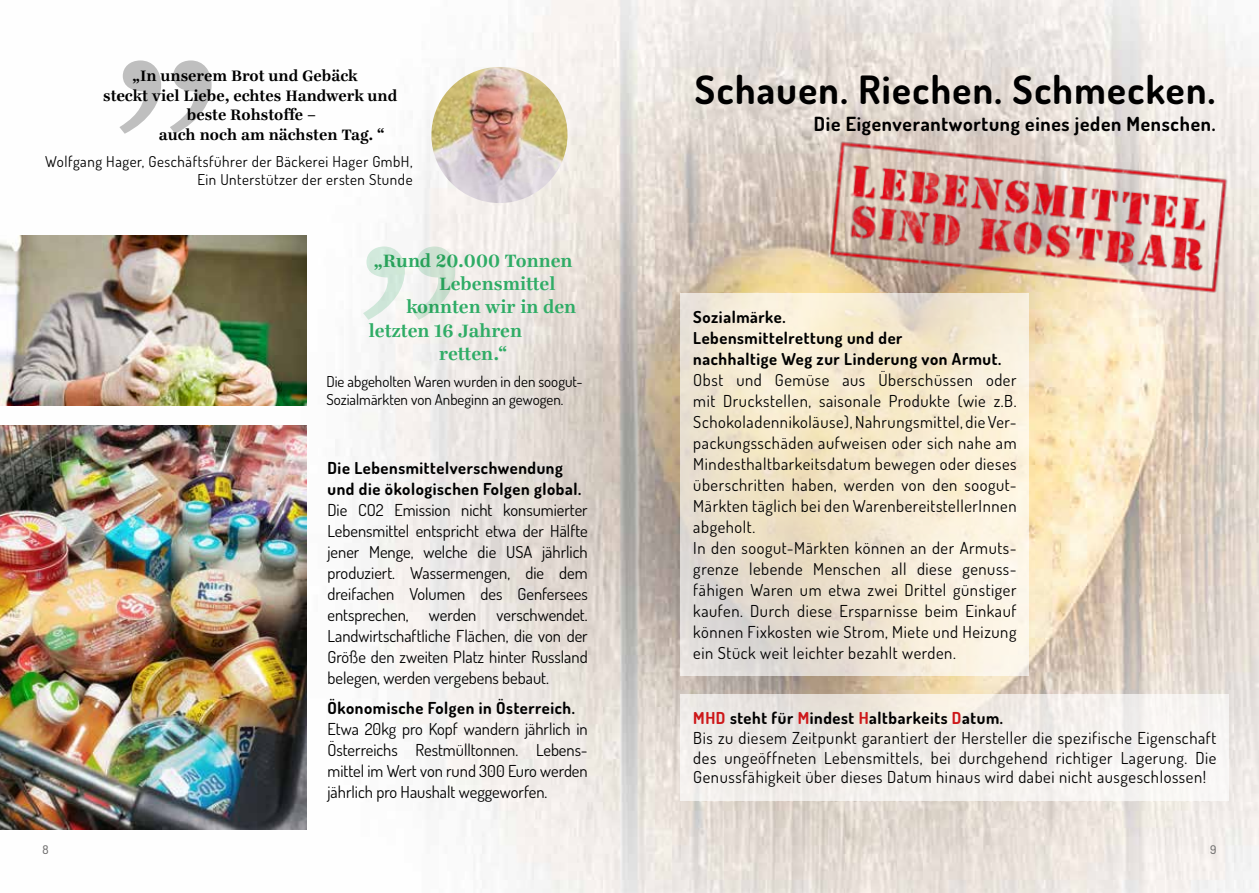
<style>
.page{position:relative;width:1259px;height:893px;background:#fff}
.page>*{position:absolute;margin:0;border:0;box-sizing:border-box;transform-origin:0 0}
.t1{font:700 39px "Dosis";letter-spacing:.035em;color:#000}
.t2{font:700 19.5px "Ingeborg";color:#2fac66}
.t3{font:700 19.5px "Dosis";letter-spacing:.035em;color:#000}
.t4{font:16.5px/21px "Dosis";letter-spacing:.035em;color:#000}
.t5{font:700 16.5px/21px "Dosis";letter-spacing:.035em;color:#000}
.t6{font:700 16.5px "Ingeborg";color:#000}
.t7{font:15px/18px "Dosis";letter-spacing:.025em;color:#000;text-align:right}
.t8{font:15px/18px "Dosis";color:#000}
.t9{font:500 12px "Dosis";color:#706f6f}
.s1{font-weight:700;color:#cd1719}
.s2{font-weight:700}
</style>
<div class="page">
<img style="left:0;top:0;width:1259px;height:893px">
<img style="left:0;top:236px;width:306px;height:170px">
<img style="left:0;top:425px;width:306px;height:404px">
<img style="left:425px;top:67px;width:148px;height:142px">
<svg style="left:680px;top:293px;width:349px;height:383px;background:#f1e7d2"></svg>
<svg style="left:680px;top:694px;width:549px;height:106px;fill:#f2efeb"></svg>
<img style="left:815px;top:98px;width:444px;height:211px">
<svg style="left:119px;top:60px;width:93px;height:74px"></svg>
<svg style="left:363px;top:246px;width:92px;height:74px"></svg>
<p class="t6" style="left:132px;top:66px;width:227px">„In unserem Brot und Gebäck</p>
<p class="t6" style="left:103px;top:85px;width:295px">steckt viel Liebe, echtes Handwerk und</p>
<p class="t6" style="left:187px;top:105px;width:131px">beste Rohstoffe –</p>
<p class="t6" style="left:159px;top:125px;width:227px">auch noch am nächsten Tag. “</p>
<p class="t7" style="left:45px;top:152px;width:369px">Wolfgang Hager, Geschäftsführer der Bäckerei Hager GmbH,<br>Ein Unterstützer der ersten Stunde</p>
<p class="t2" style="left:373px;top:248px;width:201px">„Rund 20.000 Tonnen</p>
<p class="t2" style="left:439px;top:272px;width:118px">Lebensmittel</p>
<p class="t2" style="left:406px;top:295px;width:171px">konnten wir in den</p>
<p class="t2" style="left:369px;top:319px;width:155px">letzten 16 Jahren</p>
<p class="t2" style="left:439px;top:342px;width:69px">retten.“</p>
<p class="t8" style="left:326px;top:372px;width:258px">Die abgeholten Waren wurden in den soogut-<br>Sozialmärkten von Anbeginn an gewogen.</p>
<p class="t5" style="left:327px;top:457px;width:255px">Die Lebensmittelverschwendung und die ökologischen Folgen global.</p>
<p class="t4" style="left:327px;top:499px;width:262px;text-align:justify">Die CO2 Emission nicht konsumierter Lebensmittel entspricht etwa der Hälfte jener Menge, welche die USA jährlich produziert. Wassermengen, die dem dreifachen Volumen des Genfersees entsprechen, werden verschwendet.<br>Landwirtschaftliche Flächen, die von der Größe den zweiten Platz hinter Russland belegen, werden vergebens bebaut.</p>
<p class="t5" style="left:327px;top:697px;width:249px">Ökonomische Folgen in Österreich.</p>
<p class="t4" style="left:327px;top:717px;width:262px;text-align:justify">Etwa 20kg pro Kopf wandern jährlich in Österreichs Restmülltonnen. Lebens&shy;mittel im Wert von rund 300 Euro werden jährlich pro Haushalt weggeworfen.</p>
<h1 class="t1" style="left:695px;top:64px;width:522px">Schauen. Riechen. Schmecken.</h1>
<p class="t3" style="left:814px;top:112px;width:403px">Die Eigenverantwortung eines jeden Menschen.</p>
<p class="t5" style="left:693px;top:306px;width:309px">Sozialmärke.<br>Lebensmittelrettung und der<br>nachhaltige Weg zur Linderung von Armut.</p>
<p class="t4" style="left:693px;top:369px;width:325px">Obst und Gemüse aus Überschüssen oder mit Druckstellen, saisonale Produkte (wie z.B.<br>Schokoladennikoläuse), Nahrungsmittel, die Ver&shy;packungsschäden aufweisen oder sich nahe am Mindesthaltbarkeitsdatum bewegen oder dieses überschritten haben, werden von den soogut-Märkten täglich bei den WarenbereitstellerInnen abgeholt.<br>In den soogut-Märkten können an der Armuts&shy;grenze lebende Menschen all diese genuss&shy;fähigen Waren um etwa zwei Drittel günstiger kaufen. Durch diese Ersparnisse beim Einkauf können Fixkosten wie Strom, Miete und Heizung ein Stück weit leichter bezahlt werden.</p>
<p class="t4" style="left:693px;top:707px;width:524px;line-height:19.8px"><span class="s1">MHD</span> <span class="s2">steht für</span> <span class="s1">M</span><span class="s2">indest</span> <span class="s1">H</span><span class="s2">altbarkeits</span> <span class="s1">D</span><span class="s2">atum.<br></span>Bis zu diesem Zeitpunkt garantiert der Hersteller die spezifische Eigenschaft des ungeöffneten Lebensmittels, bei durchgehend richtiger Lagerung. Die Genussfähigkeit über dieses Datum hinaus wird dabei nicht ausgeschlossen!</p>
<p class="t9" style="left:43px;top:842px;width:8px">8</p>
<p class="t9" style="left:1210px;top:842px;width:8px">9</p>
</div>
